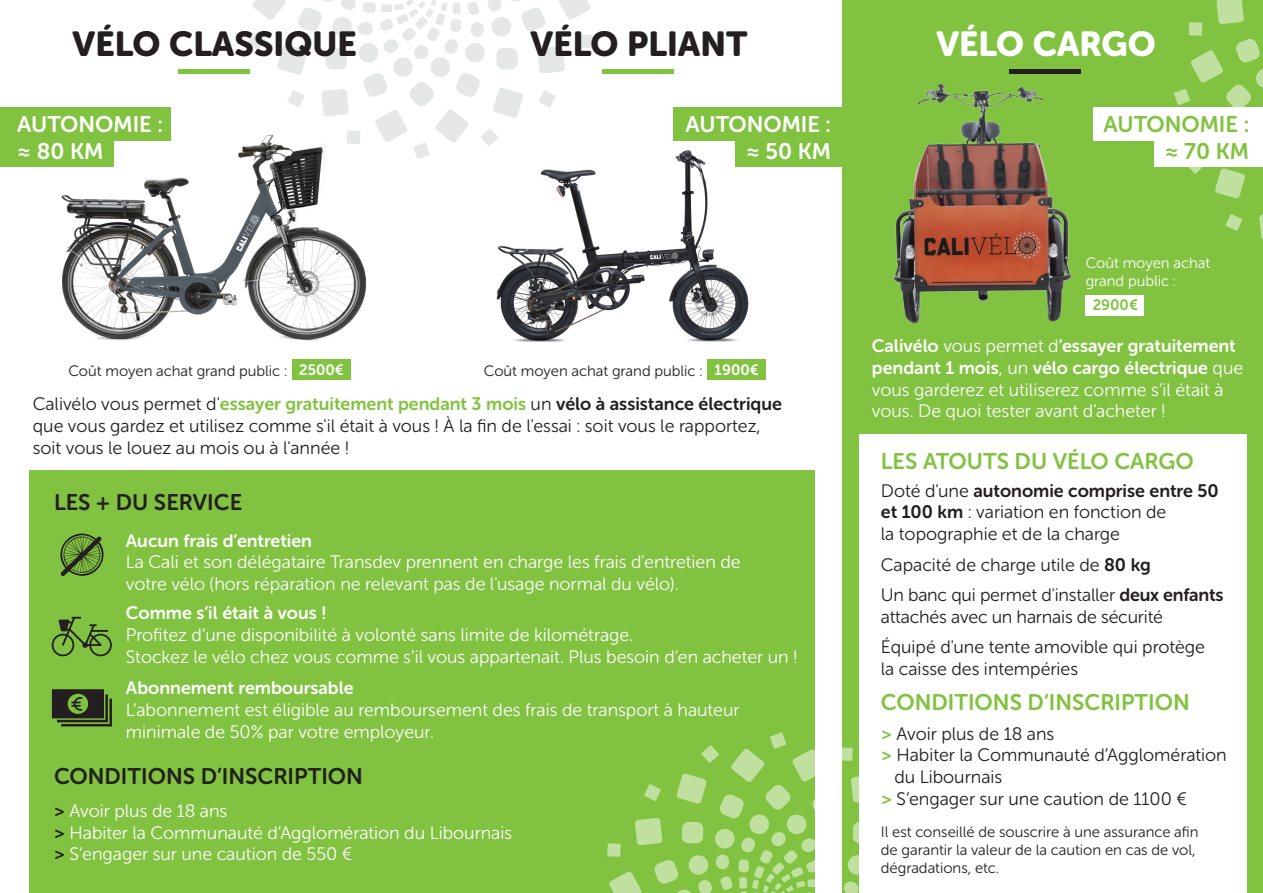
<style>
.page{position:relative;width:1263px;height:893px;background:#fff}
.page>*{position:absolute;margin:0;border:0;box-sizing:border-box;transform-origin:0 0}
.t1{font:34.5px "Museo Sans Rounded 900";color:#231f20}
.t2{font:34.5px "Museo Sans Rounded 900";color:#fff}
.t3{font:22.5px/27px "Museo Sans Rounded 700";color:#81c340;text-align:right}
.t4{font:22.5px "Museo Sans Rounded 700";color:#231f20}
.t5{font:22.5px/27px "Museo Sans Rounded 700";color:#fff}
.t6{font:18px/21.6px "Museo Sans Rounded 300";color:#fff}
.t7{font:18px/21.6px "Museo Sans Rounded 300";color:#231f20}
.t8{font:18px/21.6px "Museo Sans Rounded 700";color:#fff}
.t9{font:18px "Museo Sans Rounded 700";color:#81c340}
.t10{font:18px "Museo Sans Rounded 700";color:#231f20}
.t11{font:15px/18px "Museo Sans Rounded 300";color:#231f20}
.t12{font:15px/18px "Museo Sans Rounded 300";color:#fff}
.t13{font:15px "Museo Sans Rounded 700";color:#fff}
.t14{font:15px "Museo Sans Rounded 700";color:#81c340}
.s1{font-family:"Museo Sans Rounded 300";color:#231f20}
.s2{color:#231f20}
.s3{font-family:"Museo Sans Rounded 700";color:#231f20}
.s4{font-family:"Museo Sans Rounded 300"}
.s5{font-family:"Museo Sans Rounded 700"}
.s6{font-family:"Museo Sans Rounded 700";color:#81c340}
</style>
<div class="page">
<div style="left:842px;top:0;width:421px;height:893px;background:#81c340"></div>
<div style="left:1009px;top:69px;width:71px;height:5px;background:#231f20"></div>
<img style="left:61px;top:140px;width:306px;height:226px">
<img style="left:496px;top:140px;width:253px;height:202px">
<svg style="left:248px;top:0;width:344px;height:159px"></svg>
<svg style="left:1174px;top:0;width:89px;height:199px"></svg>
<svg style="left:1259px;top:214px;width:4px;height:26px"></svg>
<svg style="left:1225px;top:214px;width:17px;height:17px"></svg>
<div style="left:178px;top:69px;width:71px;height:5px;background:#81c340"></div>
<div style="left:602px;top:69px;width:71px;height:5px;background:#81c340"></div>
<div style="left:29px;top:471px;width:785px;height:422px;background:#81c340"></div>
<div style="left:859px;top:434px;width:388px;height:459px;background:#fff"></div>
<svg style="left:607px;top:732px;width:252px;height:161px"></svg>
<img style="left:893px;top:83px;width:230px;height:241px">
<svg style="left:60px;top:533px;width:44px;height:43px"></svg>
<svg style="left:52px;top:617px;width:60px;height:39px"></svg>
<svg style="left:52px;top:689px;width:60px;height:37px"></svg>
<div style="left:0;top:107px;width:171px;height:33px;background:#81c340"></div>
<div style="left:0;top:133px;width:114px;height:34px;background:#81c340"></div>
<div style="left:673px;top:107px;width:174px;height:33px;background:#81c340"></div>
<div style="left:735px;top:133px;width:110px;height:34px;background:#81c340"></div>
<div style="left:1094px;top:107px;width:169px;height:33px;background:#fff"></div>
<div style="left:1155px;top:133px;width:108px;height:34px;background:#fff"></div>
<div style="left:292px;top:360px;width:58px;height:20px;background:#81c340"></div>
<div style="left:707px;top:360px;width:59px;height:20px;background:#81c340"></div>
<div style="left:1086px;top:295px;width:58px;height:20px;background:#fff"></div>
<h1 class="t1" style="left:73px;top:24px;width:285px">VÉLO CLASSIQUE</h1>
<h1 class="t1" style="left:531px;top:24px;width:218px">VÉLO PLIANT</h1>
<h1 class="t2" style="left:936px;top:24px;width:221px">VÉLO CARGO</h1>
<p class="t5" style="left:17px;top:111px;width:147px">AUTONOMIE : ≈ 80 KM</p>
<p class="t5" style="left:685px;top:111px;width:147px;text-align:right">AUTONOMIE : ≈ 50 KM</p>
<p class="t3" style="left:1103px;top:111px;width:147px">AUTONOMIE : ≈ 70 KM</p>
<p class="t12" style="left:1086px;top:254px;width:126px">Coût moyen achat grand public :</p>
<p class="t13" style="left:299px;top:362px;width:46px">2500€</p>
<p class="t13" style="left:715px;top:361px;width:46px">1900€</p>
<p class="t11" style="left:68px;top:362px;width:220px">Coût moyen achat grand public :</p>
<p class="t11" style="left:484px;top:362px;width:220px">Coût moyen achat grand public :</p>
<p class="t9" style="left:33px;top:394px;width:751px"><span class="s1">Calivélo vous permet d'</span>essayer gratuitement pendant 3 mois <span class="s1">un</span> <span class="s2">vélo à assistance électrique</span></p>
<p class="t7" style="left:33px;top:415px;width:729px">que vous gardez et utilisez comme s'il était à vous ! À la fin de l'essai : soit vous le rapportez, soit vous le louez au mois ou à l'année !</p>
<p class="t4" style="left:54px;top:489px;width:190px">LES + DU SERVICE</p>
<p class="t8" style="left:126px;top:530px;width:188px">Aucun frais d’entretien</p>
<p class="t6" style="left:126px;top:551px;width:616px">La Cali et son délégataire Transdev prennent en charge les frais d'entretien de votre vélo (hors réparation ne relevant pas de l'usage normal du vélo).</p>
<p class="t6" style="left:126px;top:624px;width:673px">Profitez d’une disponibilité à volonté sans limite de kilométrage.<br>Stockez le vélo chez vous comme s’il vous appartenait. Plus besoin d’en acheter un !</p>
<p class="t6" style="left:126px;top:699px;width:615px">L’abonnement est éligible au remboursement des frais de transport à hauteur minimale de 50% par votre employeur.</p>
<p class="t8" style="left:126px;top:602px;width:202px">Comme s’il était à vous !</p>
<p class="t8" style="left:126px;top:677px;width:229px">Abonnement remboursable</p>
<p class="t4" style="left:54px;top:763px;width:310px">CONDITIONS D’INSCRIPTION</p>
<p class="t6" style="left:54px;top:800px;width:460px"><span class="s3">&gt;</span> Avoir plus de 18 ans<br><span class="s3">&gt;</span> Habiter la Communauté d’Agglomération du Libournais <span class="s3">&gt;</span> S’engager sur une caution de 550 €</p>
<p class="t14" style="left:1093px;top:297px;width:47px">2900€</p>
<p class="t8" style="left:872px;top:335px;width:373px">Calivélo <span class="s4">vous permet d</span>’essayer gratuitement pendant 1 mois<span class="s4">, un</span> vélo cargo électrique <span class="s4">que</span></p>
<p class="t6" style="left:872px;top:379px;width:353px">vous garderez et utiliserez comme s’il était à vous. De quoi tester avant d'acheter !</p>
<p class="t3" style="left:881px;top:448px;width:314px">LES ATOUTS DU VÉLO CARGO</p>
<p class="t10" style="left:881px;top:481px;width:339px"><span class="s4">Doté d'une</span> autonomie comprise entre 50</p>
<p class="t7" style="left:881px;top:502px;width:287px"><span class="s5">et 100 km</span> : variation en fonction de la topographie et de la charge</p>
<p class="t7" style="left:881px;top:549px;width:344px;line-height:30.6px">Capacité de charge utile de <span class="s5">80 kg<br></span>Un banc qui permet d'installer <span class="s5">deux enfants</span></p>
<p class="t7" style="left:881px;top:601px;width:326px;line-height:30.6px">attachés avec un harnais de sécurité<br>Équipé d'une tente amovible qui protège</p>
<p class="t7" style="left:881px;top:658px;width:199px">la caisse des intempéries</p>
<p class="t3" style="left:881px;top:689px;width:310px">CONDITIONS D’INSCRIPTION</p>
<p class="t7" style="left:881px;top:723px;width:175px"><span class="s6">&gt;</span> Avoir plus de 18 ans</p>
<p class="t7" style="left:881px;top:744px;width:347px"><span class="s6">&gt;</span> Habiter la Communauté d’Agglomération</p>
<p class="t7" style="left:894px;top:766px;width:109px">du Libournais</p>
<p class="t7" style="left:881px;top:788px;width:308px"><span class="s6">&gt;</span> S’engager sur une caution de 1100 €</p>
<p class="t11" style="left:881px;top:823px;width:319px">Il est conseillé de souscrire à une assurance afin de garantir la valeur de la caution en cas de vol, dégradations, etc.</p>
</div>
